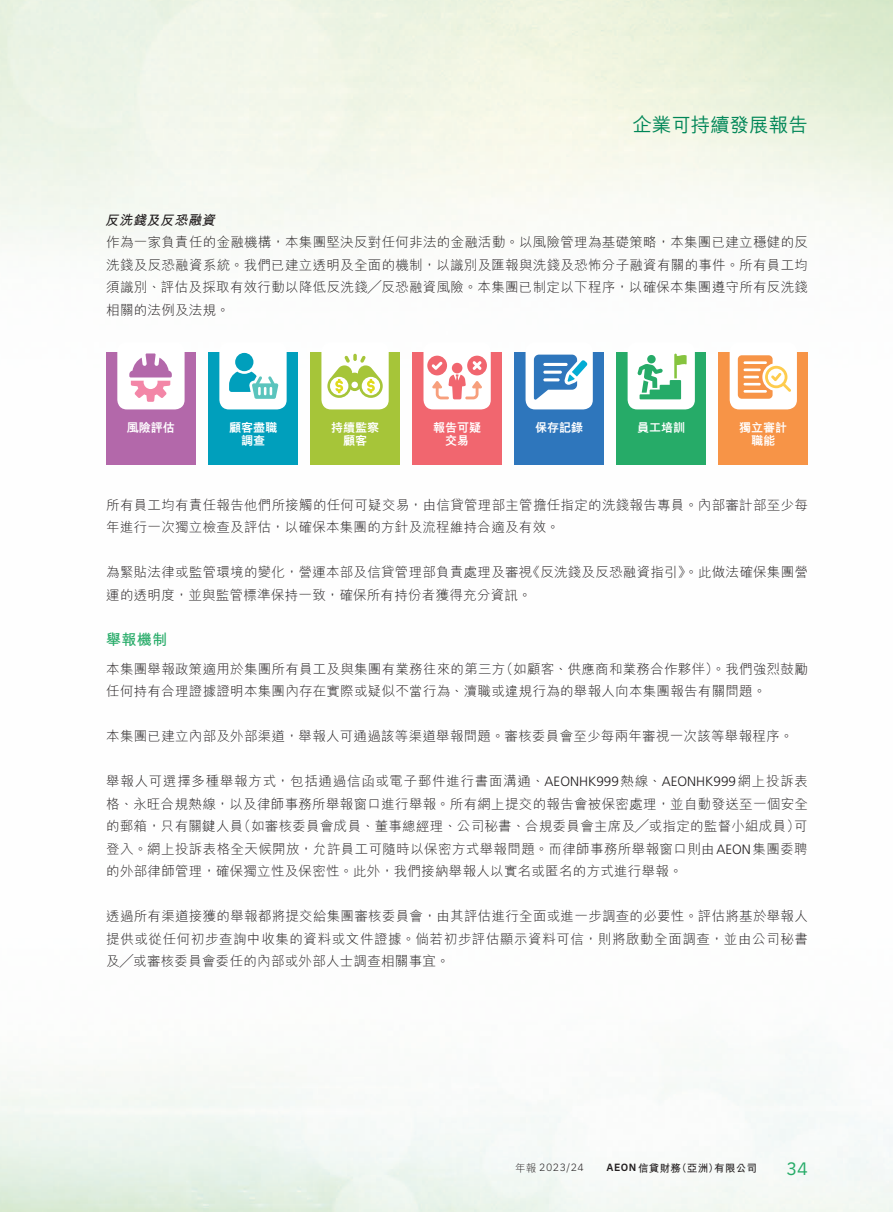
<style>
.page{position:relative;width:893px;height:1212px;background:#fff}
.page>*{position:absolute;margin:0;border:0;box-sizing:border-box;transform-origin:0 0}
.t1{font:500 19.5px "M Hei HK";color:#008657}
.t2{font:18px "IBM Plex Sans";color:#26ab68}
._02_H2{font:700 15px "M Hei HK";color:#26ab68}
._00_txt{font:300 13.5px/22.5px "M Hei HK";letter-spacing:.02em;color:#231f20}
._03_H3{font:italic 700 13.5px "M Hei HK";color:#231f20}
.t3{font:800 12px/13.5px "M Hei HK";color:#fff;text-align:center}
.t4{font:300 10.5px "IBM Plex Sans";letter-spacing:.05em;color:#231f20}
.t5{font:700 10.5px "M Hei HK";letter-spacing:.02em;color:#231f20}
.t6{font:600 10.5px "IBM Plex Sans";color:#231f20}
.s1{font-family:"Frutiger LT Std"}
.s2{font-family:"M Hei HK"}
.s3{font-family:"M Hei HK";font-weight:700}
</style>
<div class="page">
<img style="left:0;top:0;width:893px;height:1212px">
<div style="left:719px;top:352px;width:89px;height:113px;background:#f79447"></div>
<div style="left:730px;top:342px;width:67px;height:67px;background:#fff;border-radius:10px"></div>
<svg style="left:738px;top:355px;width:53px;height:44px"></svg>
<div style="left:617px;top:352px;width:89px;height:113px;background:#26ab68"></div>
<div style="left:628px;top:342px;width:67px;height:67px;background:#fff;border-radius:10px"></div>
<svg style="left:637px;top:354px;width:50px;height:45px"></svg>
<div style="left:514px;top:352px;width:90px;height:113px;background:#2e76bc"></div>
<div style="left:526px;top:342px;width:67px;height:67px;background:#fff;border-radius:10px"></div>
<svg style="left:534px;top:355px;width:53px;height:45px"></svg>
<div style="left:412px;top:352px;width:90px;height:113px;background:#f1666f"></div>
<div style="left:423px;top:342px;width:68px;height:67px;background:#fff;border-radius:10px"></div>
<svg style="left:427px;top:356px;width:60px;height:43px"></svg>
<div style="left:310px;top:352px;width:90px;height:113px;background:#a6c539"></div>
<div style="left:321px;top:342px;width:68px;height:67px;background:#fff;border-radius:10px"></div>
<svg style="left:327px;top:354px;width:56px;height:44px"></svg>
<div style="left:208px;top:352px;width:90px;height:113px;background:#009fbc"></div>
<div style="left:219px;top:342px;width:68px;height:67px;background:#fff;border-radius:10px"></div>
<svg style="left:229px;top:353px;width:49px;height:46px"></svg>
<div style="left:106px;top:352px;width:90px;height:113px;background:#b368aa"></div>
<div style="left:117px;top:342px;width:68px;height:67px;background:#fff;border-radius:10px"></div>
<svg style="left:129px;top:353px;width:43px;height:49px"></svg>
<h1 class="t1" style="left:632px;top:111px;width:177px">企業可持續發展報告</h1>
<p class="_03_H3" style="left:105px;top:210px;width:115px">反洗錢及反恐融資</p>
<p class="_00_txt" style="left:106px;top:231px;width:703px;text-align:justify">作為一家負責任的金融機構，本集團堅決反對任何非法的金融活動。以風險管理為基礎策略，本集團已建立穩健的反洗錢及反恐融資系統。我們已建立透明及全面的機制，以識別及匯報與洗錢及恐怖分子融資有關的事件。所有員工均須識別、評估及採取有效行動以降低反洗錢╱反恐融資風險。本集團已制定以下程序，以確保本集團遵守所有反洗錢相關的法例及法規。</p>
<p class="t3" style="left:127px;top:420px;width:49px">風險評估</p>
<p class="t3" style="left:229px;top:420px;width:49px">顧客盡職</p>
<p class="t3" style="left:241px;top:434px;width:25px">調查</p>
<p class="t3" style="left:637px;top:420px;width:49px">員工培訓</p>
<p class="t3" style="left:331px;top:420px;width:49px">持續監察顧客</p>
<p class="t3" style="left:433px;top:420px;width:49px">報告可疑交易</p>
<p class="t3" style="left:739px;top:420px;width:49px">獨立審計</p>
<p class="t3" style="left:535px;top:420px;width:49px">保存記錄</p>
<p class="t3" style="left:751px;top:434px;width:25px">職能</p>
<p class="_00_txt" style="left:106px;top:493px;width:703px">所有員工均有責任報告他們所接觸的任何可疑交易，由信貸管理部主管擔任指定的洗錢報告專員。內部審計部至少每年進行一次獨立檢查及評估，以確保本集團的方針及流程維持合適及有效。</p>
<p class="_00_txt" style="left:527px;top:561px;width:283px">《反洗錢及反恐融資指引》。此做法確保集團營</p>
<p class="_00_txt" style="left:106px;top:561px;width:428px">為緊貼法律或監管環境的變化，營運本部及信貸管理部負責處理及審視運的透明度，並與監管標準保持一致，確保所有持份者獲得充分資訊。</p>
<p class="_02_H2" style="left:106px;top:628px;width:62px">舉報機制</p>
<p class="_00_txt" style="left:500px;top:657px;width:310px">（如顧客、供應商和業務合作夥伴）。我們強烈鼓勵</p>
<p class="_00_txt" style="left:106px;top:657px;width:661px">本集團舉報政策適用於集團所有員工及與集團有業務往來的第三方<br>任何持有合理證據證明本集團內存在實際或疑似不當行為、瀆職或違規行為的舉報人向本集團報告有關問題。</p>
<p class="_00_txt" style="left:106px;top:725px;width:688px">本集團已建立內部及外部渠道，舉報人可通過該等渠道舉報問題。審核委員會至少每兩年審視一次該等舉報程序。</p>
<p class="_00_txt" style="left:106px;top:770px;width:703px;text-align:right">舉報人可選擇多種舉報方式，包括通過信函或電子郵件進行書面溝通、<span class="s1">AEONHK999</span>熱線、<span class="s1">AEONHK999</span>網上投訴表格、永旺合規熱線，以及律師事務所舉報窗口進行舉報。所有網上提交的報告會被保密處理，並自動發送至一個安全（如審核委員會成員、董事總經理、公司秘書、合規委員會主席及╱或指定的監督小組成員可）</p>
<p class="_00_txt" style="left:106px;top:815px;width:703px">的郵箱，只有關鍵人員<br>登入。網上投訴表格全天候開放，允許員工可隨時以保密方式舉報問題。而律師事務所舉報窗口則由<span class="s1">AEON</span>集團委聘的外部律師管理，確保獨立性及保密性。此外，我們接納舉報人以實名或匿名的方式進行舉報。</p>
<p class="_00_txt" style="left:106px;top:905px;width:703px;text-align:justify">透過所有渠道接獲的舉報都將提交給集團審核委員會，由其評估進行全面或進一步調查的必要性。評估將基於舉報人提供或從任何初步查詢中收集的資料或文件證據。倘若初步評估顯示資料可信，則將啟動全面調查，並由公司秘書及╱或審核委員會委任的內部或外部人士調查相關事宜。</p>
<p class="t4" style="left:515px;top:1160px;width:70px"><span class="s2">年報</span> 2023/24</p>
<p class="t6" style="left:606px;top:1159px;width:76px">AEON<span class="s3">信貸財務</span></p>
<p class="t5" style="left:714px;top:1160px;width:44px">有限公司</p>
<p class="t5" style="left:676px;top:1160px;width:44px">（亞洲）</p>
<h2 class="t2" style="left:786px;top:1154px;width:23px">34</h2>
</div>
